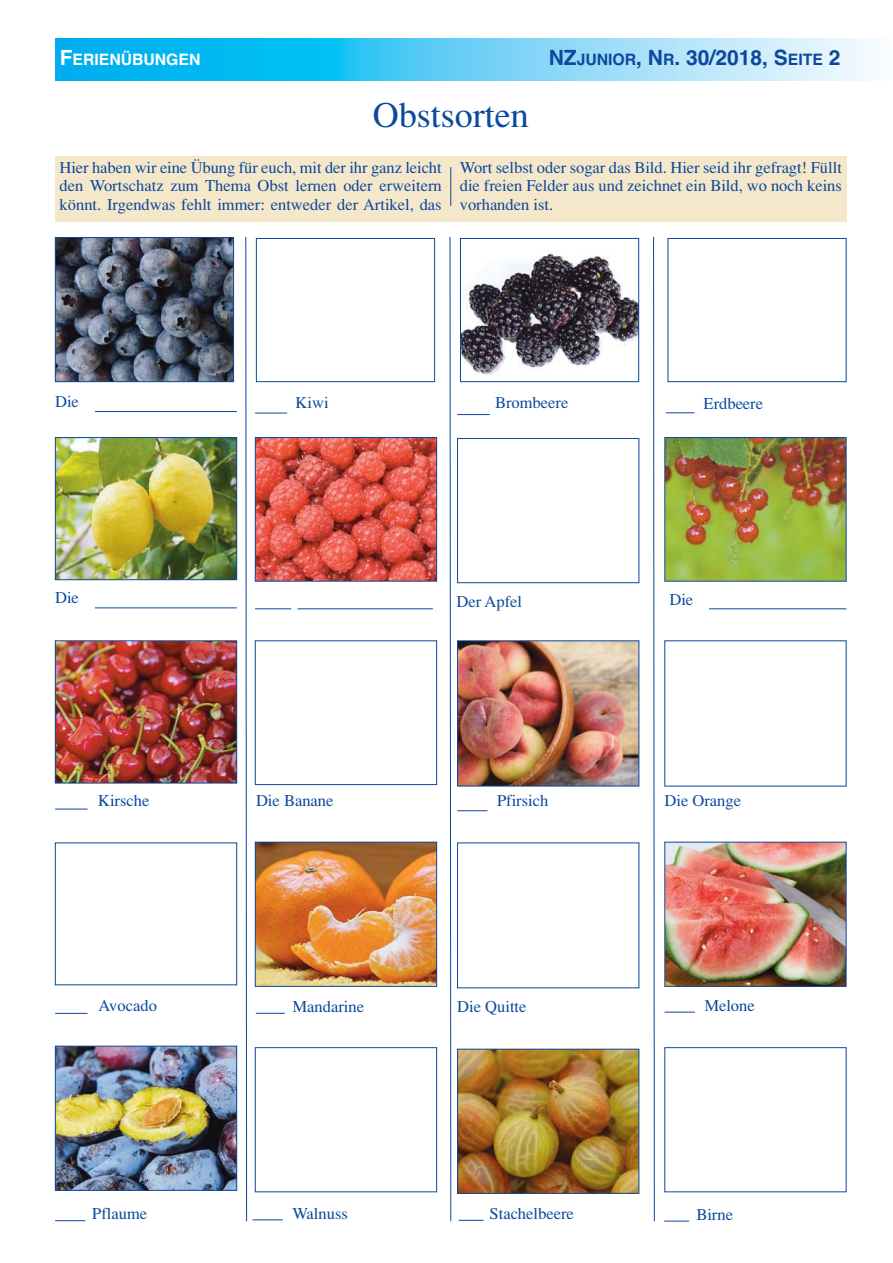
<style>
.page{position:relative;width:893px;height:1263px;background:#fff}
.page>*{position:absolute;margin:0;border:0;box-sizing:border-box;transform-origin:0 0}
.t1{font:36px "Times H Roman";color:#0c499c}
.t2{font:700 21px "Helvetica";color:#0c499c}
.t3{font:16.5px/18.3px "Times H Roman";color:#0c499c;text-align:justify}
.t4{font:700 15.75px "Helvetica";color:#fff}
.s1{font-size:21px}
.s2{font-size:15.75px}
</style>
<div class="page">
<svg style="left:55px;top:38px;width:819px;height:43px;background:#63d0f6"></svg>
<div style="left:55px;top:156px;width:791px;height:65px;background:#f5e7ca"></div>
<hr style="left:450px;top:167px;width:1px;height:39px;background:#0c499c">
<svg style="left:449px;top:237px;width:2px;height:985px"></svg>
<svg style="left:245px;top:237px;width:2px;height:985px;background:#85a3cd"></svg>
<img style="left:57px;top:239px;width:175px;height:141px">
<div style="left:55px;top:237px;width:179px;height:145px;border:1px solid #0c499c"></div>
<svg style="left:256px;top:238px;width:590px;height:144px"></svg>
<img style="left:57px;top:439px;width:178px;height:139px">
<div style="left:55px;top:437px;width:182px;height:143px;border:1px solid #0c499c"></div>
<img style="left:55px;top:640px;width:182px;height:345px">
<img style="left:57px;top:1048px;width:178px;height:141px">
<div style="left:55px;top:1046px;width:182px;height:145px;border:1px solid #0c499c"></div>
<hr style="left:95px;top:411px;width:142px;height:1px;background:#0c499c">
<hr style="left:95px;top:608px;width:142px;height:1px;background:#0c499c">
<hr style="left:252px;top:1220px;width:31px;height:1px;background:#0c499c">
<hr style="left:55px;top:809px;width:33px;height:1px;background:#0c499c">
<hr style="left:55px;top:1220px;width:30px;height:1px;background:#0c499c">
<svg style="left:255px;top:437px;width:182px;height:348px"></svg>
<img style="left:255px;top:842px;width:182px;height:350px">
<hr style="left:255px;top:413px;width:32px;height:1px;background:#0c499c">
<hr style="left:255px;top:609px;width:36px;height:1px;background:#0c499c">
<svg style="left:256px;top:1013px;width:29px;height:1px"></svg>
<div style="left:457px;top:438px;width:182px;height:145px;border:1px solid #0c499c"></div>
<img style="left:457px;top:640px;width:182px;height:348px">
<img style="left:459px;top:1051px;width:178px;height:141px">
<div style="left:457px;top:1049px;width:182px;height:145px;border:1px solid #0c499c"></div>
<hr style="left:457px;top:414px;width:33px;height:1px;background:#0c499c">
<img style="left:664px;top:437px;width:182px;height:350px">
<img style="left:664px;top:842px;width:182px;height:350px">
<hr style="left:709px;top:609px;width:137px;height:1px;background:#0c499c">
<hr style="left:297px;top:609px;width:136px;height:1px;background:#0c499c">
<svg style="left:665px;top:413px;width:29px;height:1px"></svg>
<svg style="left:664px;top:1221px;width:25px;height:1px"></svg>
<svg style="left:458px;top:1220px;width:25px;height:1px"></svg>
<hr style="left:55px;top:1013px;width:33px;height:1px;background:#0c499c">
<svg style="left:653px;top:237px;width:1px;height:985px"></svg>
<p class="t4" style="left:60px;top:54px;width:142px"><span class="s1">F</span>ERIENÜBUNGEN</p>
<p class="t2" style="left:548px;top:50px;width:293px">NZ<span class="s2">JUNIOR</span>, N<span class="s2">R</span>. 30/2018, S<span class="s2">EITE</span> 2</p>
<h1 class="t1" style="left:373px;top:103px;width:157px">Obstsorten</h1>
<p class="t3" style="left:60px;top:160px;width:383px">Hier haben wir eine Übung für euch, mit der ihr ganz leicht den Wortschatz zum Thema Obst lernen oder erweitern könnt. Irgendwas fehlt immer: entweder der Artikel, das</p>
<p class="t3" style="left:460px;top:160px;width:384px">Wort selbst oder sogar das Bild. Hier seid ihr gefragt! Füllt die freien Felder aus und zeichnet ein Bild, wo noch keins vorhanden ist.</p>
<p class="t3" style="left:55px;top:394px;width:25px">Die</p>
<p class="t3" style="left:55px;top:590px;width:25px">Die</p>
<p class="t3" style="left:295px;top:395px;width:34px">Kiwi</p>
<p class="t3" style="left:98px;top:793px;width:53px">Kirsche</p>
<p class="t3" style="left:256px;top:793px;width:79px">Die Banane</p>
<p class="t3" style="left:495px;top:395px;width:75px">Brombeere</p>
<p class="t3" style="left:456px;top:594px;width:67px">Der Apfel</p>
<p class="t3" style="left:497px;top:793px;width:53px">Pfirsich</p>
<p class="t3" style="left:99px;top:998px;width:60px">Avocado</p>
<p class="t3" style="left:292px;top:999px;width:73px">Mandarine</p>
<p class="t3" style="left:457px;top:999px;width:71px">Die Quitte</p>
<p class="t3" style="left:92px;top:1206px;width:56px">Pflaume</p>
<p class="t3" style="left:489px;top:1206px;width:86px">Stachelbeere</p>
<p class="t3" style="left:292px;top:1206px;width:57px">Walnuss</p>
<p class="t3" style="left:703px;top:396px;width:61px">Erdbeere</p>
<p class="t3" style="left:669px;top:592px;width:25px">Die</p>
<p class="t3" style="left:664px;top:793px;width:78px">Die Orange</p>
<p class="t3" style="left:704px;top:998px;width:52px">Melone</p>
<p class="t3" style="left:696px;top:1207px;width:38px">Birne</p>
</div>
